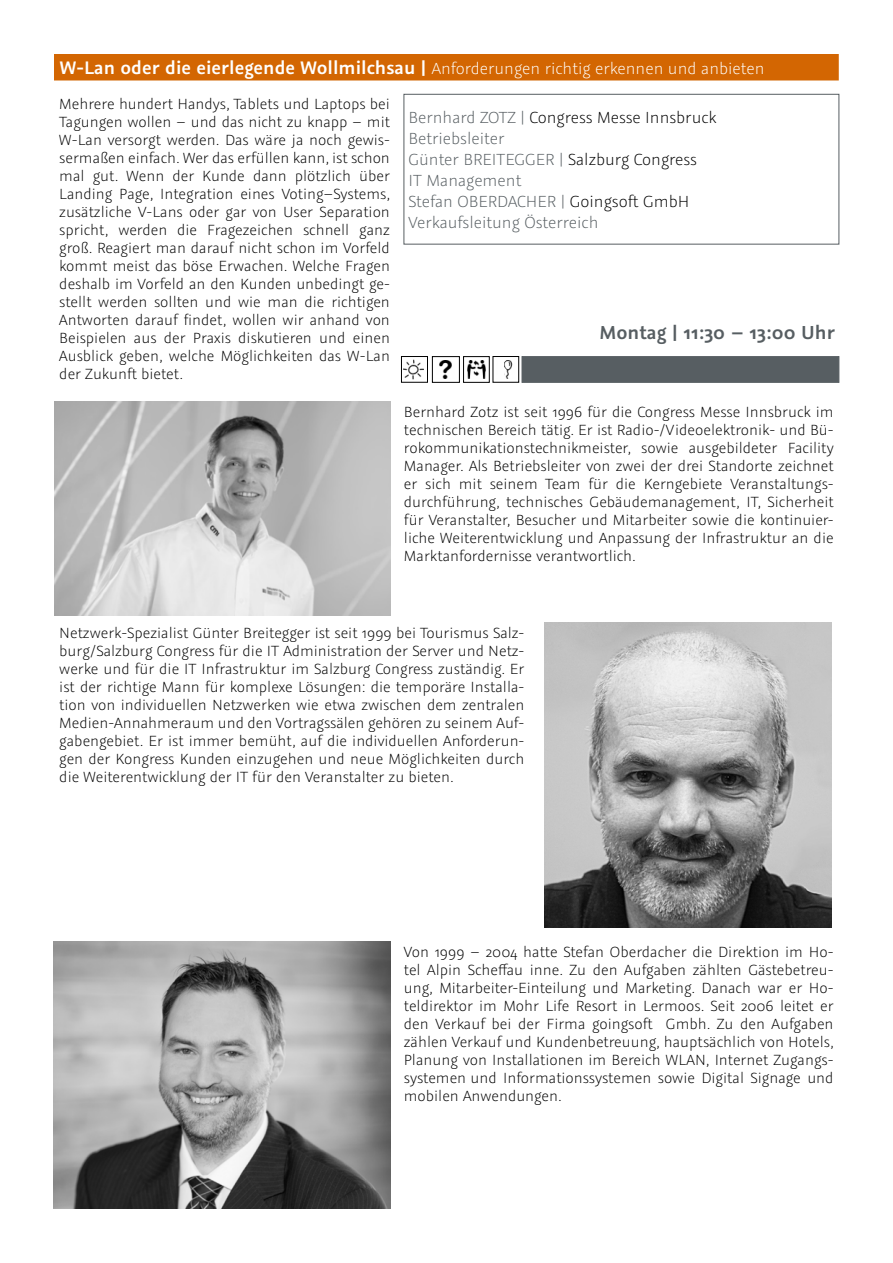
<style>
.page{position:relative;width:893px;height:1263px;background:#fff}
.page>*{position:absolute;margin:0;border:0;box-sizing:border-box;transform-origin:0 0}
.t1{font:600 21px "Graublau Sans";color:#575e62}
.t2{font:300 18px/21px "Graublau Sans";color:#575e62}
.t3{font:300 18px "Graublau Sans";color:#fff}
.t4{font:300 16.5px/18px "Graublau Sans";color:#000;text-align:justify}
.s1{font-weight:600;font-size:20.25px}
.s2{color:#000}
</style>
<div class="page">
<div style="left:55px;top:55px;width:783px;height:25px;background:#d36602"></div>
<div style="left:54px;top:54px;width:785px;height:26px;border:2px solid #d36602"></div>
<div style="left:404px;top:94px;width:435px;height:150px;border:1px solid #575e62"></div>
<div style="left:522px;top:356px;width:317px;height:27px;background:#575e62;border:1px solid #575e62"></div>
<img style="left:507px;top:360px;width:6px;height:18px">
<div style="left:493px;top:356px;width:26px;height:27px;border:1px solid #000"></div>
<svg style="left:500px;top:357px;width:7px;height:21px"></svg>
<img style="left:404px;top:359px;width:20px;height:20px">
<div style="left:401px;top:356px;width:27px;height:27px;border:1px solid #000"></div>
<img style="left:439px;top:360px;width:13px;height:18px">
<div style="left:432px;top:356px;width:28px;height:27px;border:1px solid #000"></div>
<img style="left:467px;top:360px;width:18px;height:18px">
<div style="left:463px;top:356px;width:27px;height:27px;border:1px solid #000"></div>
<img style="left:54px;top:402px;width:337px;height:213px">
<img style="left:545px;top:623px;width:286px;height:305px">
<img style="left:54px;top:941px;width:337px;height:268px">
<p class="t3" style="left:60px;top:58px;width:706px"><span class="s1">W-Lan oder die eierlegende Wollmilchsau |</span> Anforderungen richtig erkennen und anbieten</p>
<p class="t2" style="left:409px;top:107px;width:309px">Bernhard ZOTZ | <span class="s2">Congress Messe Innsbruck<br></span>Betriebsleiter<br>Günter BREITEGGER | <span class="s2">Salzburg Congress<br></span>IT Management<br>Stefan OBERDACHER | <span class="s2">Goingsoft GmbH<br></span>Verkaufsleitung Österreich</p>
<p class="t4" style="left:59px;top:95px;width:332px">Mehrere hundert Handys, Tablets und Laptops bei Tagungen wollen – und das nicht zu knapp – mit W-Lan versorgt werden. Das wäre ja noch gewis&shy;sermaßen einfach. Wer das erfüllen kann, ist schon mal gut. Wenn der Kunde dann plötzlich über Landing Page, Integration eines Voting–Systems, zusätzliche V-Lans oder gar von User Separation spricht, werden die Fragezeichen schnell ganz groß. Reagiert man darauf nicht schon im Vorfeld kommt meist das böse Erwachen. Welche Fragen deshalb im Vorfeld an den Kunden unbedingt ge&shy;stellt werden sollten und wie man die richtigen Antworten darauf findet, wollen wir anhand von Beispielen aus der Praxis diskutieren und einen Ausblick geben, welche Möglichkeiten das W-Lan der Zukunft bietet.</p>
<p class="t1" style="left:599px;top:319px;width:237px">Montag | 11:30 – 13:00 Uhr</p>
<p class="t4" style="left:404px;top:403px;width:431px">Bernhard Zotz ist seit 1996 für die Congress Messe Innsbruck im technischen Bereich tätig. Er ist Radio-/Videoelektronik- und Bü&shy;rokommunikationstechnikmeister, sowie ausgebildeter Facility Manager. Als Betriebsleiter von zwei der drei Standorte zeichnet er sich mit seinem Team für die Kerngebiete Veranstaltungs&shy;durchführung, technisches Gebäudemanagement, IT, Sicherheit für Veranstalter, Besucher und Mitarbeiter sowie die kontinuier&shy;liche Weiterentwicklung und Anpassung der Infrastruktur an die Marktanfordernisse verantwortlich.</p>
<p class="t4" style="left:59px;top:624px;width:467px">Netzwerk-Spezialist Günter Breitegger ist seit 1999 bei Tourismus Salz&shy;burg/Salzburg Congress für die IT Administration der Server und Netz&shy;werke und für die IT Infrastruktur im Salzburg Congress zuständig. Er ist der richtige Mann für komplexe Lösungen: die temporäre Installa&shy;tion von individuellen Netzwerken wie etwa zwischen dem zentralen Medien-Annahmeraum und den Vortragssälen gehören zu seinem Auf&shy;gabengebiet. Er ist immer bemüht, auf die individuellen Anforderun&shy;gen der Kongress Kunden einzugehen und neue Möglichkeiten durch die Weiterentwicklung der IT für den Veranstalter zu bieten.</p>
<p class="t4" style="left:404px;top:942px;width:431px">Von 1999 – 2004 hatte Stefan Oberdacher die Direktion im Ho&shy;tel Alpin Scheffau inne. Zu den Aufgaben zählten Gästebetreu&shy;ung, Mitarbeiter-Einteilung und Marketing. Danach war er Ho&shy;teldirektor im Mohr Life Resort in Lermoos. Seit 2006 leitet er den Verkauf bei der Firma goingsoft Gmbh. Zu den Aufgaben zählen Verkauf und Kundenbetreuung, hauptsächlich von Hotels, Planung von Installationen im Bereich WLAN, Internet Zugangs&shy;systemen und Informationssystemen sowie Digital Signage und mobilen Anwendungen.</p>
</div>
